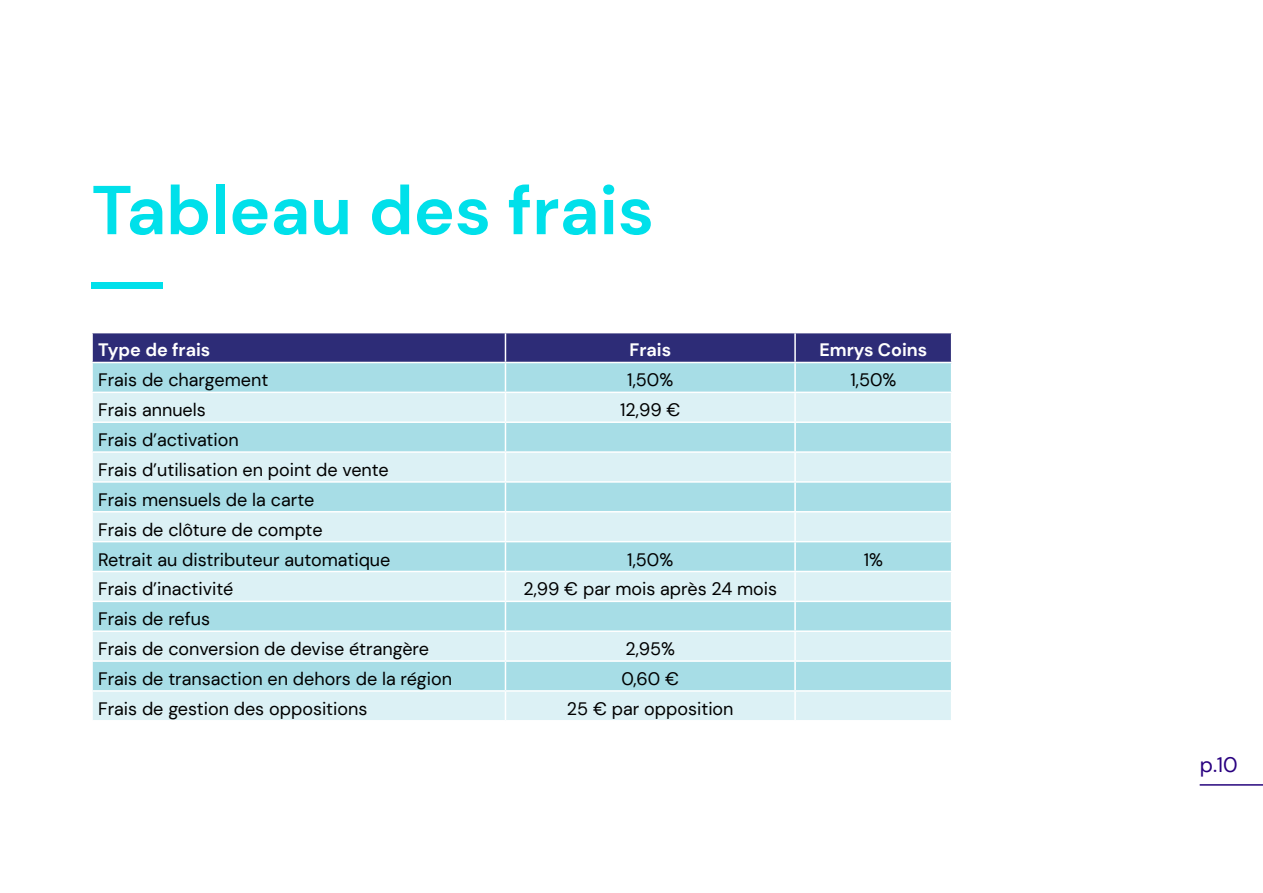
<style>
.page{position:relative;width:1263px;height:893px;background:#fff}
.page>*{position:absolute;margin:0;border:0;box-sizing:border-box;transform-origin:0 0}
.t1{font:700 69px "DM Sans";color:#00e0ea}
.t2{font:21px "DM Sans";color:#290180}
.t3{font:18px "DM Sans";color:#000}
.t4{font:700 18px "DM Sans";color:#fff}
</style>
<div class="page">
<hr style="left:1200px;top:784px;width:63px;height:2px;background:#26057d">
<div style="left:91px;top:282px;width:72px;height:6px;background:#00e0eb"></div>
<div style="left:92px;top:333px;width:413px;height:29px;background:#2d2c77"></div>
<div style="left:92px;top:362px;width:413px;height:30px;background:#a7dde6"></div>
<div style="left:92px;top:392px;width:413px;height:30px;background:#dcf1f5"></div>
<div style="left:93px;top:423px;width:412px;height:28px;background:#a7dde6"></div>
<svg style="left:93px;top:453px;width:412px;height:267px;background:#c4e8ee"></svg>
<hr style="left:91px;top:333px;width:2px;height:29px;background:#fff">
<hr style="left:91px;top:393px;width:2px;height:28px;background:#fff">
<hr style="left:91px;top:571px;width:414px;height:1px;background:#fff">
<hr style="left:91px;top:601px;width:414px;height:1px;background:#fff">
<hr style="left:91px;top:630px;width:414px;height:2px;background:#fff">
<hr style="left:91px;top:660px;width:414px;height:2px;background:#fff">
<hr style="left:91px;top:690px;width:414px;height:2px;background:#fff">
<hr style="left:91px;top:362px;width:414px;height:1px;background:#fff">
<hr style="left:91px;top:363px;width:2px;height:29px;background:#fff">
<hr style="left:91px;top:392px;width:414px;height:1px;background:#fff">
<hr style="left:91px;top:421px;width:414px;height:2px;background:#fff">
<hr style="left:91px;top:481px;width:414px;height:2px;background:#fff">
<hr style="left:91px;top:511px;width:414px;height:1px;background:#fff">
<hr style="left:91px;top:541px;width:414px;height:1px;background:#fff">
<svg style="left:505px;top:333px;width:447px;height:387px;background:#badae5"></svg>
<p class="t1" style="left:92px;top:167px;width:564px">Tableau des frais</p>
<p class="t4" style="left:98px;top:339px;width:114px">Type de frais</p>
<p class="t4" style="left:629px;top:339px;width:43px">Frais</p>
<p class="t4" style="left:819px;top:339px;width:109px">Emrys Coins</p>
<p class="t3" style="left:98px;top:369px;width:172px">Frais de chargement</p>
<p class="t3" style="left:627px;top:369px;width:48px">1,50%</p>
<p class="t3" style="left:850px;top:369px;width:48px">1,50%</p>
<p class="t3" style="left:98px;top:399px;width:109px">Frais annuels</p>
<p class="t3" style="left:620px;top:399px;width:62px">12,99 €</p>
<p class="t3" style="left:98px;top:429px;width:142px">Frais d’activation</p>
<p class="t3" style="left:98px;top:458px;width:292px">Frais d’utilisation en point de vente</p>
<p class="t3" style="left:98px;top:488px;width:218px">Frais mensuels de la carte</p>
<p class="t3" style="left:98px;top:518px;width:226px">Frais de clôture de compte</p>
<p class="t3" style="left:98px;top:548px;width:294px">Retrait au distributeur automatique</p>
<p class="t3" style="left:627px;top:548px;width:48px">1,50%</p>
<p class="t3" style="left:864px;top:548px;width:21px">1%</p>
<p class="t3" style="left:98px;top:578px;width:137px">Frais d’inactivité</p>
<p class="t3" style="left:523px;top:578px;width:255px">2,99 € par mois après 24 mois</p>
<p class="t3" style="left:98px;top:608px;width:113px">Frais de refus</p>
<p class="t3" style="left:98px;top:638px;width:332px">Frais de conversion de devise étrangère</p>
<p class="t3" style="left:625px;top:638px;width:51px">2,95%</p>
<p class="t3" style="left:98px;top:667px;width:356px">Frais de transaction en dehors de la région</p>
<p class="t3" style="left:621px;top:667px;width:59px">0,60 €</p>
<p class="t3" style="left:98px;top:697px;width:271px">Frais de gestion des oppositions</p>
<p class="t3" style="left:567px;top:697px;width:168px">25 € par opposition</p>
<p class="t2" style="left:1200px;top:752px;width:39px">p.10</p>
</div>
